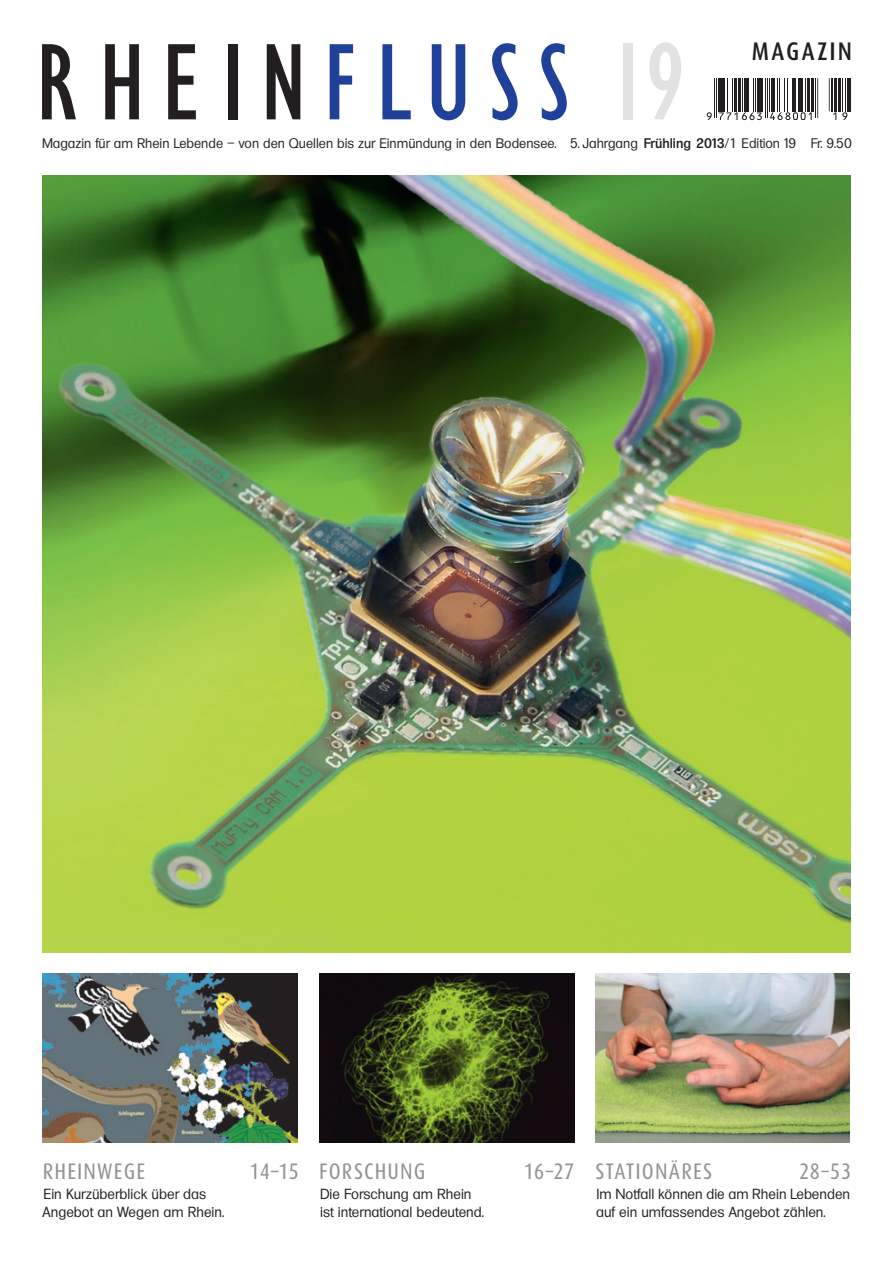
<style>
.page{position:relative;width:893px;height:1262px;background:#fff}
.page>*{position:absolute;margin:0;border:0;box-sizing:border-box;transform-origin:0 0}
.t1{font:condensed 114px "Gill Sans";color:#e1e2e4}
.t2{font:500 25.5px "Dax Condensed";letter-spacing:.085em;color:#231f20}
.t3{font:22.5px "Dax Condensed";letter-spacing:.05em;color:#939397}
.t4{font:14.25px/18.8px "Formula";color:#231f20}
.t5{font:13.5px "Formula";color:#231f20}
.s1{font-weight:500}
</style>
<div class="page">
<svg style="left:42px;top:44px;width:34px;height:75px"></svg>
<svg style="left:105px;top:44px;width:34px;height:75px"></svg>
<svg style="left:168px;top:44px;width:28px;height:75px"></svg>
<div style="left:228px;top:44px;width:10px;height:75px;background:#231f20"></div>
<svg style="left:267px;top:44px;width:33px;height:75px"></svg>
<svg style="left:329px;top:44px;width:24px;height:75px"></svg>
<svg style="left:382px;top:44px;width:29px;height:75px"></svg>
<svg style="left:432px;top:44px;width:33px;height:76px"></svg>
<svg style="left:492px;top:43px;width:25px;height:77px"></svg>
<svg style="left:541px;top:43px;width:26px;height:77px"></svg>
<img style="left:319px;top:973px;width:255px;height:169px">
<img style="left:43px;top:973px;width:255px;height:169px">
<img style="left:43px;top:175px;width:807px;height:777px">
<hr style="left:714px;top:78px;width:1px;height:40px;background:#231f20">
<hr style="left:716px;top:78px;width:1px;height:40px;background:#231f20">
<hr style="left:718px;top:78px;width:3px;height:33px;background:#231f20">
<hr style="left:722px;top:78px;width:3px;height:33px;background:#231f20">
<hr style="left:727px;top:78px;width:1px;height:33px;background:#231f20">
<hr style="left:732px;top:78px;width:1px;height:33px;background:#231f20">
<hr style="left:734px;top:78px;width:2px;height:33px;background:#231f20">
<hr style="left:738px;top:78px;width:2px;height:33px;background:#231f20">
<hr style="left:741px;top:78px;width:1px;height:33px;background:#231f20">
<hr style="left:744px;top:78px;width:4px;height:33px;background:#231f20">
<hr style="left:752px;top:78px;width:1px;height:33px;background:#231f20">
<hr style="left:755px;top:78px;width:1px;height:33px;background:#231f20">
<hr style="left:757px;top:78px;width:4px;height:33px;background:#231f20">
<hr style="left:762px;top:78px;width:1px;height:33px;background:#231f20">
<hr style="left:764px;top:78px;width:1px;height:40px;background:#231f20">
<hr style="left:767px;top:78px;width:1px;height:40px;background:#231f20">
<hr style="left:769px;top:78px;width:1px;height:33px;background:#231f20">
<hr style="left:771px;top:78px;width:3px;height:33px;background:#231f20">
<hr style="left:776px;top:78px;width:1px;height:33px;background:#231f20">
<hr style="left:778px;top:78px;width:1px;height:33px;background:#231f20">
<hr style="left:784px;top:78px;width:1px;height:33px;background:#231f20">
<hr style="left:787px;top:78px;width:1px;height:33px;background:#231f20">
<hr style="left:792px;top:78px;width:3px;height:33px;background:#231f20">
<hr style="left:797px;top:78px;width:1px;height:33px;background:#231f20">
<hr style="left:799px;top:78px;width:4px;height:33px;background:#231f20">
<hr style="left:805px;top:78px;width:1px;height:33px;background:#231f20">
<hr style="left:807px;top:78px;width:2px;height:33px;background:#231f20">
<hr style="left:811px;top:78px;width:3px;height:33px;background:#231f20">
<hr style="left:815px;top:78px;width:1px;height:40px;background:#231f20">
<hr style="left:828px;top:78px;width:1px;height:33px;background:#231f20">
<hr style="left:817px;top:78px;width:1px;height:40px;background:#231f20">
<hr style="left:831px;top:78px;width:2px;height:33px;background:#231f20">
<hr style="left:834px;top:78px;width:2px;height:33px;background:#231f20">
<hr style="left:838px;top:78px;width:2px;height:33px;background:#231f20">
<hr style="left:842px;top:78px;width:1px;height:33px;background:#231f20">
<hr style="left:845px;top:78px;width:1px;height:33px;background:#231f20">
<hr style="left:847px;top:78px;width:3px;height:33px;background:#231f20">
<svg style="left:706px;top:112px;width:5px;height:8px"></svg>
<svg style="left:718px;top:112px;width:43px;height:8px"></svg>
<svg style="left:770px;top:112px;width:41px;height:8px"></svg>
<svg style="left:833px;top:112px;width:3px;height:8px"></svg>
<svg style="left:842px;top:112px;width:5px;height:8px"></svg>
<img style="left:595px;top:973px;width:254px;height:169px">
<h1 class="t1" style="left:606px;top:15px;width:80px">19</h1>
<h2 class="t2" style="left:751px;top:40px;width:102px">MAGAZIN</h2>
<p class="t5" style="left:42px;top:136px;width:811px">Magazin für am Rhein Lebende – von den Quellen bis zur Einmündung in den Bodensee. 5. Jahrgang <span class="s1">Frühling 2013</span>/1 Edition 19 Fr. 9.50</p>
<h3 class="t3" style="left:43px;top:1164px;width:104px">RHEINWEGE</h3>
<h3 class="t3" style="left:249px;top:1164px;width:51px">14–15</h3>
<p class="t4" style="left:43px;top:1184px;width:183px">Ein Kurzüberblick über das<br>Angebot an Wegen am Rhein.</p>
<h3 class="t3" style="left:319px;top:1164px;width:108px">FORSCHUNG</h3>
<h3 class="t3" style="left:523px;top:1164px;width:52px">16–27</h3>
<p class="t4" style="left:320px;top:1184px;width:165px">Die Forschung am Rhein ist international bedeutend.</p>
<h3 class="t3" style="left:595px;top:1164px;width:118px">STATIONÄRES</h3>
<h3 class="t3" style="left:799px;top:1164px;width:54px">28–53</h3>
<p class="t4" style="left:596px;top:1184px;width:255px">Im Notfall können die am Rhein Lebenden auf ein umfassendes Angebot zählen.</p>
</div>
